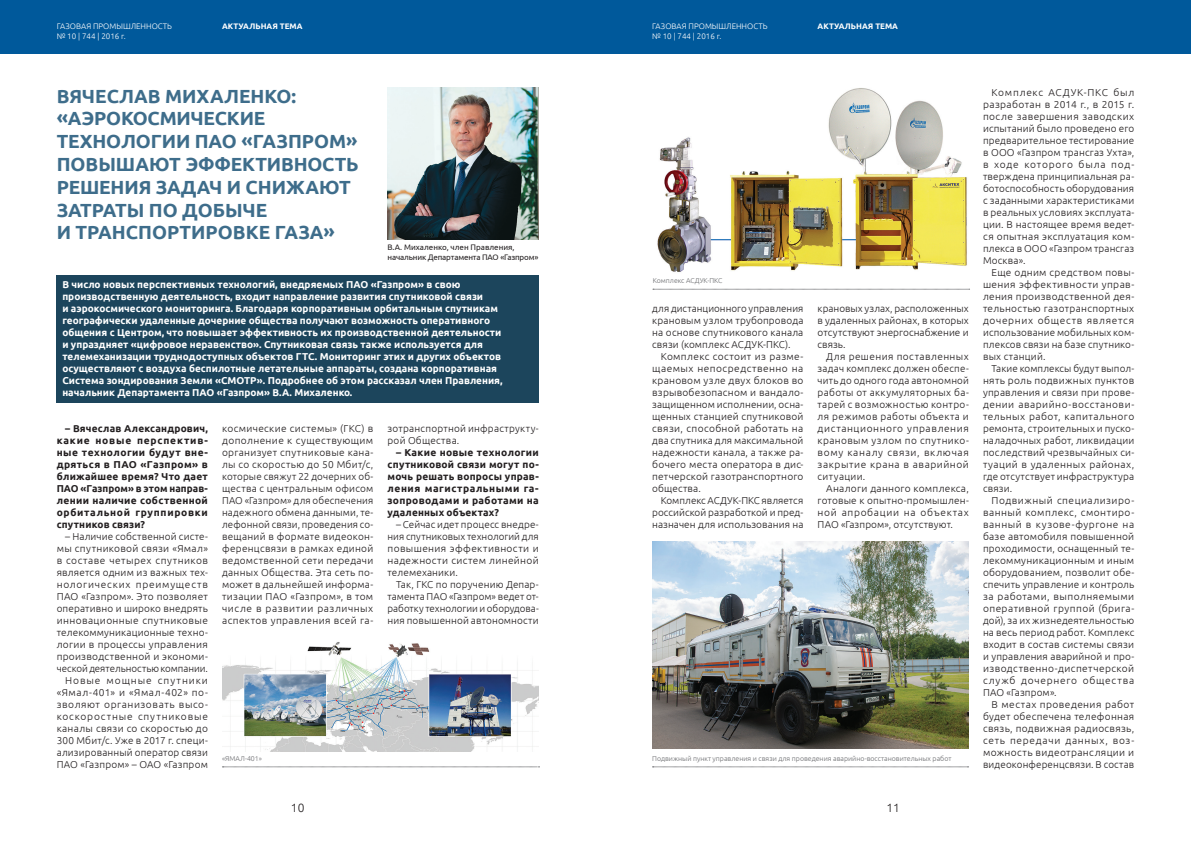
<style>
.page{position:relative;width:1191px;height:842px;background:#fff}
.page>*{position:absolute;margin:0;border:0;box-sizing:border-box;transform-origin:0 0}
.zag{font:700 19px/22.8px "Ubuntu";color:#3e6d8b}
.t1{font:300 12px "Ubuntu";color:#231f20}
.text-main{font:300 10px/12px "Ubuntu";letter-spacing:.02em;color:#231f20;text-align:justify}
.вступ{font:700 10px/12px "Ubuntu";color:#fff}
.text-main-2{font:700 10px/12px "Ubuntu";letter-spacing:.03em;color:#231f20;text-align:justify}
.t2{font:300 8px/9.6px "Ubuntu";color:#fff}
.avtor{font:8px/9.6px "Ubuntu";letter-spacing:-.02em;color:#231f20}
.t3{font:700 8px "Ubuntu";color:#fff}
.podpis_foto{font:300 7px "Ubuntu";color:#6c6d70}
</style>
<div class="page">
<div style="left:0;top:0;width:595px;height:54px;background:#00599b"></div>
<div style="left:595px;top:0;width:596px;height:54px;background:#00599b"></div>
<div style="left:57px;top:275px;width:482px;height:128px;background:#1c455c"></div>
<img style="left:387px;top:88px;width:152px;height:152px">
<img style="left:222px;top:642px;width:317px;height:109px">
<svg style="left:222px;top:767px;width:317px;height:1px"></svg>
<img style="left:657px;top:88px;width:310px;height:184px">
<svg style="left:653px;top:289px;width:316px;height:1px"></svg>
<img style="left:652px;top:541px;width:317px;height:208px">
<svg style="left:652px;top:767px;width:316px;height:1px"></svg>
<p class="t2" style="left:57px;top:21px;width:117px">ГАЗОВАЯ ПРОМЫШЛЕННОСТЬ № 10 | 744 | 2016 г.</p>
<p class="t2" style="left:652px;top:21px;width:117px">ГАЗОВАЯ ПРОМЫШЛЕННОСТЬ № 10 | 744 | 2016 г.</p>
<p class="t3" style="left:222px;top:21px;width:82px">АКТУАЛЬНАЯ ТЕМА</p>
<p class="t3" style="left:817px;top:21px;width:82px">АКТУАЛЬНАЯ ТЕМА</p>
<p class="zag" style="left:57px;top:84px;width:303px">ВЯЧЕСЛАВ МИХАЛЕНКО: «АЭРОКОСМИЧЕСКИЕ<br>ТЕХНОЛОГИИ ПАО «ГАЗПРОМ»<br>ПОВЫШАЮТ ЭФФЕКТИВНОСТЬ<br>РЕШЕНИЯ ЗАДАЧ И СНИЖАЮТ<br>ЗАТРАТЫ ПО ДОБЫЧЕ<br>И ТРАНСПОРТИРОВКЕ ГАЗА»</p>
<p class="avtor" style="left:387px;top:243px;width:152px">В.А. Михаленко, член Правления, начальник Департамента ПАО «Газпром»</p>
<p class="вступ" style="left:62px;top:279px;width:442px">В число новых перспективных технологий, внедряемых ПАО «Газпром» в свою производственную деятельность, входит направление развития спутниковой связи<br>и аэрокосмического мониторинга. Благодаря корпоративным орбитальным спутникам географически удаленные дочерние общества получают возможность оперативного общения с Центром, что повышает эффективность их производственной деятельности и упраздняет «цифровое неравенство». Спутниковая связь также используется для телемеханизации труднодоступных объектов ГТС. Мониторинг этих и других объектов осуществляют с воздуха беспилотные летательные аппараты, создана корпоративная Система зондирования Земли «СМОТР». Подробнее об этом рассказал член Правления, начальник Департамента ПАО «Газпром» В.А. Михаленко.</p>
<p class="text-main-2" style="left:57px;top:422px;width:153px;text-indent:9px">– Вячеслав Александрович, какие новые перспектив&shy;ные технологии будут вне&shy;дряться в ПАО «Газпром» в ближайшее время? Что дает ПАО «Газпром» в этом направ&shy;лении наличие собственной орбитальной группировки спутников связи?</p>
<p class="text-main" style="left:57px;top:530px;width:153px;text-indent:9px">– Наличие собственной систе&shy;мы спутниковой связи «Ямал» в составе четырех спутников является одним из важных тех&shy;нологических преимуществ ПАО «Газпром». Это позволяет оперативно и широко внедрять инновационные спутниковые телекоммуникационные техно&shy;логии в процессы управления производственной и экономи&shy;ческой деятельностью компании.</p>
<p class="text-main" style="left:57px;top:674px;width:153px;text-indent:9px">Новые мощные спутники «Ямал-401» и «Ямал-402» по&shy;зволяют организовать высо&shy;коскоростные спутниковые каналы связи со скоростью до 300 Мбит/с. Уже в 2017 г. специ&shy;ализированный оператор связи ПАО «Газпром» – ОАО «Газпром</p>
<p class="text-main" style="left:222px;top:422px;width:153px">космические системы» (ГКС) в дополнение к существующим организует спутниковые кана&shy;лы со скоростью до 50 Мбит/с, которые свяжут 22 дочерних об&shy;щества с центральным офисом ПАО «Газпром» для обеспечения надежного обмена данными, те&shy;лефонной связи, проведения со&shy;вещаний в формате видеокон&shy;ференцсвязи в рамках единой ведомственной сети передачи данных Общества. Эта сеть по&shy;может в дальнейшей информа&shy;тизации ПАО «Газпром», в том числе в развитии различных аспектов управления всей га-</p>
<p class="text-main" style="left:387px;top:422px;width:153px">зотранспортной инфраструкту&shy;рой Общества.</p>
<p class="text-main-2" style="left:387px;top:446px;width:153px;text-indent:9px">– Какие новые технологии спутниковой связи могут по&shy;мочь решать вопросы управ&shy;ления магистральными га&shy;зопроводами и работами на удаленных объектах?</p>
<p class="text-main" style="left:387px;top:518px;width:153px;text-indent:9px">– Сейчас идет процесс внедре&shy;ния спутниковых технологий для повышения эффективности и надежности систем линейной телемеханики.</p>
<p class="text-main" style="left:387px;top:578px;width:153px;text-indent:9px">Так, ГКС по поручению Депар&shy;тамента ПАО «Газпром» ведет от&shy;работку технологии и оборудова&shy;ния повышенной автономности</p>
<p class="podpis_foto" style="left:222px;top:754px;width:41px">«ЯМАЛ-401»</p>
<p class="podpis_foto" style="left:652px;top:277px;width:71px">Комплекс АСДУК-ПКС</p>
<p class="text-main" style="left:652px;top:302px;width:153px">для дистанционного управления крановым узлом трубопровода на основе спутникового канала связи (комплекс АСДУК-ПКС).</p>
<p class="text-main" style="left:652px;top:350px;width:153px;text-indent:9px">Комплекс состоит из разме&shy;щаемых непосредственно на крановом узле двух блоков во взрывобезопасном и вандало&shy;защищенном исполнении, осна&shy;щенных станцией спутниковой связи, способной работать на два спутника для максимальной надежности канала, а также ра&shy;бочего места оператора в дис&shy;петчерской газотранспортного общества.</p>
<p class="text-main" style="left:652px;top:494px;width:153px;text-indent:9px">Комплекс АСДУК-ПКС является российской разработкой и пред&shy;назначен для использования на</p>
<p class="text-main" style="left:817px;top:302px;width:153px">крановых узлах, расположенных в удаленных районах, в которых отсутствуют энергоснабжение и связь.</p>
<p class="text-main" style="left:817px;top:350px;width:153px;text-indent:9px">Для решения поставленных задач комплекс должен обеспе&shy;чить до одного года автономной работы от аккумуляторных ба&shy;тарей с возможностью контро&shy;ля режимов работы объекта и дистанционного управления крановым узлом по спутнико&shy;вому каналу связи, включая закрытие крана в аварийной ситуации.</p>
<p class="text-main" style="left:817px;top:482px;width:153px;text-indent:9px">Аналоги данного комплекса, готовые к опытно-промышлен&shy;ной апробации на объектах ПАО «Газпром», отсутствуют.</p>
<p class="podpis_foto" style="left:652px;top:754px;width:301px">Подвижный пункт управления и связи для проведения аварийно-восстановительных работ</p>
<p class="t1" style="left:291px;top:801px;width:15px">10</p>
<p class="t1" style="left:886px;top:801px;width:15px">11</p>
<p class="text-main" style="left:983px;top:86px;width:153px;text-indent:9px">Комплекс АСДУК-ПКС был разработан в 2014 г., в 2015 г. после завершения заводских испытаний было проведено его предварительное тестирование в ООО «Газпром трансгаз Ухта», в ходе которого была под&shy;тверждена принципиальная ра&shy;ботоспособность оборудования с заданными характеристиками в реальных условиях эксплуата&shy;ции. В настоящее время ведет&shy;ся опытная эксплуатация ком&shy;плекса в ООО «Газпром трансгаз Москва».</p>
<p class="text-main" style="left:983px;top:266px;width:153px;text-indent:9px">Еще одним средством повы&shy;шения эффективности управ&shy;ления производственной дея&shy;тельностью газотранспортных дочерних обществ является использование мобильных ком&shy;плексов связи на базе спутнико&shy;вых станций.</p>
<p class="text-main" style="left:983px;top:362px;width:153px;text-indent:9px">Такие комплексы будут выпол&shy;нять роль подвижных пунктов управления и связи при прове&shy;дении аварийно-восстанови&shy;тельных работ, капитального ремонта, строительных и пуско&shy;наладочных работ, ликвидации последствий чрезвычайных си&shy;туаций в удаленных районах, где отсутствует инфраструктура связи.</p>
<p class="text-main" style="left:983px;top:494px;width:153px;text-indent:9px">Подвижный специализиро&shy;ванный комплекс, смонтиро&shy;ванный в кузове-фургоне на базе автомобиля повышенной проходимости, оснащенный те&shy;лекоммуникационным и иным оборудованием, позволит обе&shy;спечить управление и контроль за работами, выполняемыми оперативной группой (брига&shy;дой), за их жизнедеятельностью на весь период работ. Комплекс входит в состав системы связи и управления аварийной и про&shy;изводственно-диспетчерской служб дочернего общества ПАО «Газпром».</p>
<p class="text-main" style="left:983px;top:698px;width:153px;text-indent:9px">В местах проведения работ будет обеспечена телефонная связь, подвижная радиосвязь, сеть передачи данных, воз&shy;можность видеотрансляции и видеоконференцсвязи. В состав</p>
</div>
